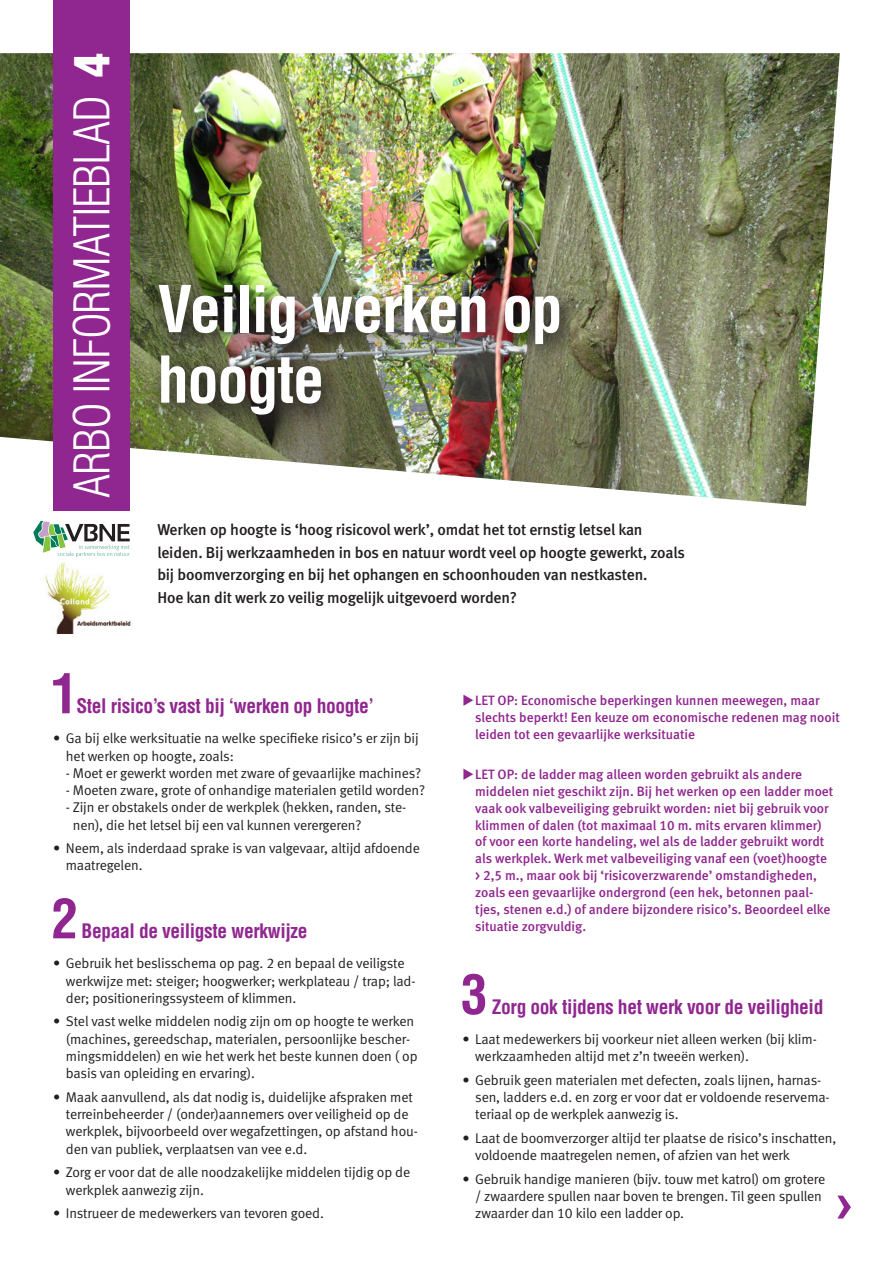
<style>
.page{position:relative;width:893px;height:1263px;background:#fff}
.page>*{position:absolute;margin:0;border:0;box-sizing:border-box;transform-origin:0 0}
.hoofdstukkop{font:700 condensed 63px/70.5px "Helvetica";letter-spacing:-.025em;color:#fff}
.onderkopje{font:700 condensed 53.55px "Helvetica";color:#90268f}
.tussenkop{font:700 51.45px "Arial";color:#90268f}
.hoofdstukkop-2{font:300 condensed 48px "Helvetica";letter-spacing:-.025em;color:#fff}
.onderkopje-2{font:700 condensed 19.5px "Helvetica";letter-spacing:-.02em;color:#90268f}
.introstukjes{font:15.75px/22.5px "Meta Medium LF";letter-spacing:-.01em;color:#231f20}
.t1{font:14.1px/17.2px "Meta Normal LF";letter-spacing:-.01em;color:#231f20}
.t2{font:13.5px/17px "Meta Medium LF";color:#90268f}
.s1{font-weight:900}
</style>
<div class="page">
<svg style="left:33px;top:521px;width:97px;height:36px"></svg>
<img style="left:0;top:53px;width:840px;height:453px">
<div style="left:53px;top:0;width:77px;height:510px;background:#90268f"></div>
<img style="left:45px;top:563px;width:86px;height:71px">
<img style="left:148px;top:274px;width:437px;height:166px">
<p class="hoofdstukkop-2" style="left:62px;top:497px;width:446px;rotate:-90deg">ARBO INFORMATIEBLAD <span class="s1">4</span></p>
<p class="hoofdstukkop" style="left:157px;top:274px;width:407px">Veilig werken op hoogte</p>
<p class="introstukjes" style="left:157px;top:518px;width:529px">Werken op hoogte is ‘hoog risicovol werk’, omdat het tot ernstig letsel kan leiden. Bij werkzaamheden in bos en natuur wordt veel op hoogte gewerkt, zoals bij boomverzorging en bij het ophangen en schoonhouden van nestkasten.<br>Hoe kan dit werk zo veilig mogelijk uitgevoerd worden?</p>
<p class="onderkopje" style="left:51px;top:660px;width:28px">1</p>
<p class="onderkopje-2" style="left:76px;top:694px;width:299px">Stel risico’s vast bij ‘werken op hoogte’</p>
<p class="t1" style="left:66px;top:730px;width:354px;text-indent:-13px">• Ga bij elke werksituatie na welke specifieke risico’s er zijn bij het werken op hoogte, zoals:</p>
<p class="t1" style="left:66px;top:764px;width:357px">- Moet er gewerkt worden met zware of gevaarlijke machines?</p>
<p class="t1" style="left:66px;top:781px;width:361px">- Moeten zware, grote of onhandige materialen getild worden?</p>
<p class="t1" style="left:73px;top:799px;width:335px;text-indent:-7px">- Zijn er obstakels onder de werkplek (hekken, randen, ste&shy;nen), die het letsel bij een val kunnen verergeren?</p>
<p class="t1" style="left:66px;top:839px;width:355px;text-indent:-13px">• Neem, als inderdaad sprake is van valgevaar, altijd afdoende maatregelen.</p>
<p class="onderkopje" style="left:51px;top:885px;width:28px">2</p>
<p class="onderkopje-2" style="left:82px;top:919px;width:227px">Bepaal de veiligste werkwijze</p>
<p class="t1" style="left:66px;top:955px;width:351px;text-indent:-13px">• Gebruik het beslisschema op pag. 2 en bepaal de veiligste werkwijze met: steiger; hoogwerker; werkplateau / trap; lad&shy;der; positioneringssysteem of klimmen.</p>
<p class="t1" style="left:66px;top:1013px;width:353px;text-indent:-13px">• Stel vast welke middelen nodig zijn om op hoogte te werken (machines, gereedschap, materialen, persoonlijke bescher&shy;mingsmiddelen) en wie het werk het beste kunnen doen ( op basis van opleiding en ervaring).</p>
<p class="t1" style="left:66px;top:1088px;width:353px;text-indent:-13px">• Maak aanvullend, als dat nodig is, duidelijke afspraken met terreinbeheerder / (onder)aannemers over veiligheid op de werkplek, bijvoorbeeld over wegafzettingen, op afstand hou&shy;den van publiek, verplaatsen van vee e.d.</p>
<p class="t1" style="left:66px;top:1163px;width:346px;text-indent:-13px">• Zorg er voor dat de alle noodzakelijke middelen tijdig op de werkplek aanwezig zijn.</p>
<p class="t1" style="left:53px;top:1204px;width:272px">• Instrueer de medewerkers van tevoren goed.</p>
<p class="t2" style="left:475px;top:692px;width:366px">LET OP: Economische beperkingen kunnen meewegen, maar slechts beperkt! Een keuze om economische redenen mag nooit leiden tot een gevaarlijke werksituatie</p>
<p class="t2" style="left:475px;top:766px;width:360px">LET OP: de ladder mag alleen worden gebruikt als andere middelen niet geschikt zijn. Bij het werken op een ladder moet vaak ook valbeveiliging gebruikt worden: niet bij gebruik voor klimmen of dalen (tot maximaal 10 m. mits ervaren klimmer) of voor een korte handeling, wel als de ladder gebruikt wordt als werkplek. Werk met valbeveiliging vanaf een (voet)hoogte &gt; 2,5 m., maar ook bij ‘risicoverzwarende’ omstandigheden, zoals een gevaarlijke ondergrond (een hek, betonnen paal&shy;tjes, stenen e.d.) of andere bijzondere risico’s. Beoordeel elke situatie zorgvuldig.</p>
<p class="onderkopje" style="left:461px;top:961px;width:28px">3</p>
<p class="onderkopje-2" style="left:492px;top:995px;width:333px">Zorg ook tijdens het werk voor de veiligheid</p>
<p class="t1" style="left:475px;top:1030px;width:343px;text-indent:-13px">• Laat medewerkers bij voorkeur niet alleen werken (bij klim&shy;werkzaamheden altijd met z’n tweeën werken).</p>
<p class="t1" style="left:475px;top:1071px;width:356px;text-indent:-13px">• Gebruik geen materialen met defecten, zoals lijnen, harnas&shy;sen, ladders e.d. en zorg er voor dat er voldoende reservema&shy;teriaal op de werkplek aanwezig is.</p>
<p class="t1" style="left:475px;top:1129px;width:363px;text-indent:-13px">• Laat de boomverzorger altijd ter plaatse de risico’s inschatten, voldoende maatregelen nemen, of afzien van het werk</p>
<p class="t1" style="left:475px;top:1170px;width:352px;text-indent:-13px">• Gebruik handige manieren (bijv. touw met katrol) om grotere / zwaardere spullen naar boven te brengen. Til geen spullen zwaarder dan 10 kilo een ladder op.</p>
<p class="tussenkop" style="left:836px;top:1168px;width:19px">›</p>
</div>
